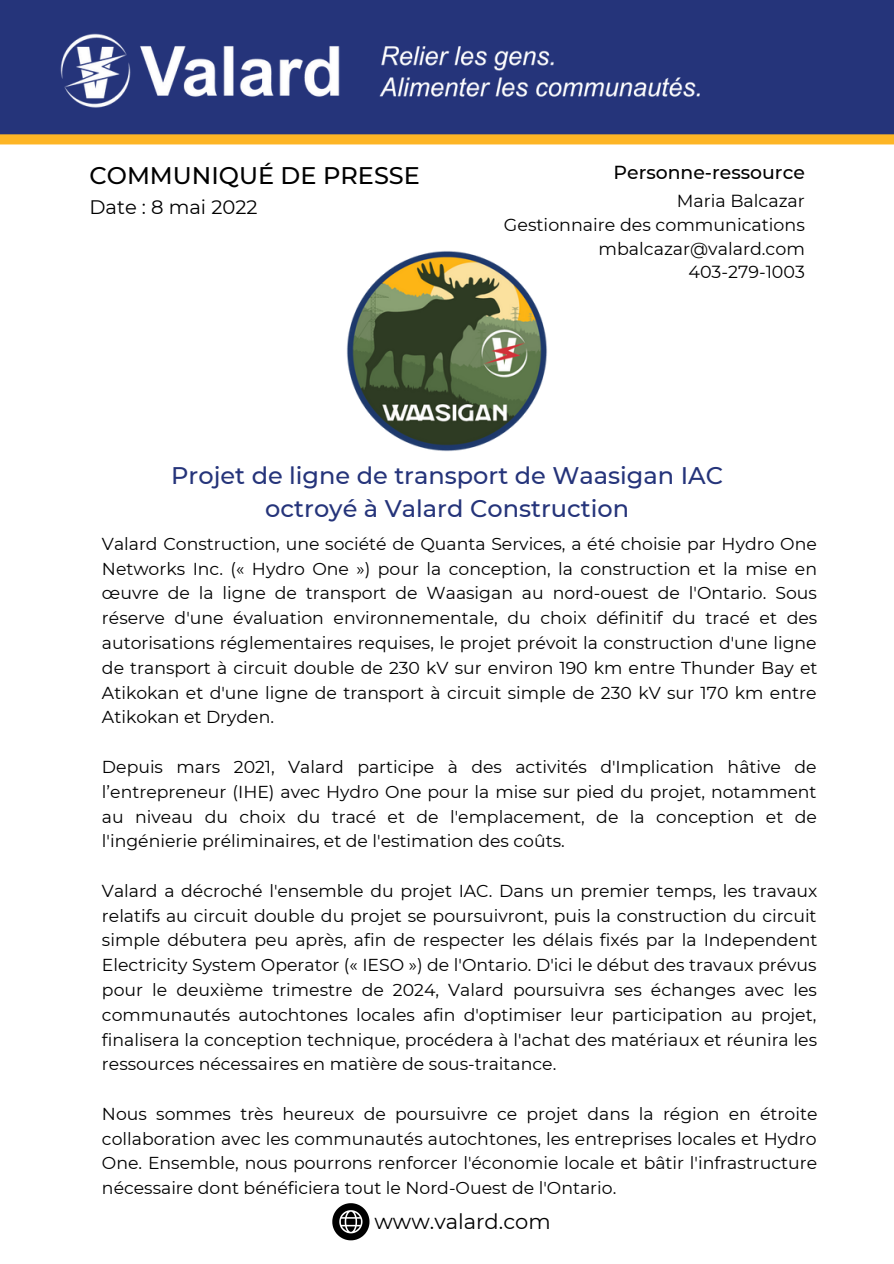
<style>
.page{position:relative;width:894px;height:1264px;background:#fff}
.page>*{position:absolute;margin:0;border:0;box-sizing:border-box;transform-origin:0 0}
.t1{font:500 24px "Montserrat";color:#25347a}
.t2{font:500 24px "Montserrat";color:#000}
.t3{font:21px "Montserrat";color:#000}
.t4{font:19.5px "Montserrat";color:#000}
.t5{font:500 18.75px "Montserrat";color:#000}
.t6{font:17.4px/23.7px "Montserrat";color:#000;text-align:right}
.t7{font:17.25px/24.8px "Montserrat";color:#000;text-align:justify}
</style>
<div class="page">
<div style="left:0;top:0;width:893px;height:134px;background:#25347a"></div>
<div style="left:0;top:134px;width:893px;height:10px;background:#fdb525"></div>
<img style="left:346px;top:251px;width:201px;height:200px">
<svg style="left:332px;top:1203px;width:37px;height:37px"></svg>
<img style="left:60px;top:33px;width:640px;height:75px">
<div style="left:346px;top:29px;width:28px;height:87px;background:#25347a"></div>
<p class="t2" style="left:89px;top:161px;width:332px">COMMUNIQUÉ DE PRESSE</p>
<p class="t4" style="left:89px;top:195px;width:169px">Date : 8 mai 2022</p>
<p class="t5" style="left:613px;top:161px;width:193px">Personne-ressource</p>
<p class="t6" style="left:676px;top:189px;width:130px">Maria Balcazar</p>
<p class="t6" style="left:504px;top:213px;width:302px">Gestionnaire des communications mbalcazar@valard.com</p>
<p class="t6" style="left:688px;top:260px;width:118px">403-279-1003</p>
<p class="t1" style="left:171px;top:460px;width:553px">Projet de ligne de transport de Waasigan IAC</p>
<p class="t1" style="left:265px;top:493px;width:365px">octroyé à Valard Construction</p>
<p class="t7" style="left:102px;top:531px;width:716px">Valard Construction, une société de Quanta Services, a été choisie par Hydro One Networks Inc. (« Hydro One ») pour la conception, la construction et la mise en œuvre de la ligne de transport de Waasigan au nord-ouest de l'Ontario. Sous réserve d'une évaluation environnementale, du choix définitif du tracé et des autorisations réglementaires requises, le projet prévoit la construction d'une ligne de transport à circuit double de 230 kV sur environ 190 km entre Thunder Bay et Atikokan et d'une ligne de transport à circuit simple de 230 kV sur 170 km entre Atikokan et Dryden.</p>
<p class="t7" style="left:102px;top:754px;width:716px">Depuis mars 2021, Valard participe à des activités d'Implication hâtive de l’entrepreneur (IHE) avec Hydro One pour la mise sur pied du projet, notamment au niveau du choix du tracé et de l'emplacement, de la conception et de l'ingénierie préliminaires, et de l'estimation des coûts.</p>
<p class="t7" style="left:102px;top:878px;width:716px">Valard a décroché l'ensemble du projet IAC. Dans un premier temps, les travaux relatifs au circuit double du projet se poursuivront, puis la construction du circuit simple débutera peu après, afin de respecter les délais fixés par la Independent Electricity System Operator (« IESO ») de l'Ontario. D'ici le début des travaux prévus pour le deuxième trimestre de 2024, Valard poursuivra ses échanges avec les communautés autochtones locales afin d'optimiser leur participation au projet, finalisera la conception technique, procédera à l'achat des matériaux et réunira les ressources nécessaires en matière de sous-traitance.</p>
<p class="t7" style="left:102px;top:1101px;width:716px">Nous sommes très heureux de poursuivre ce projet dans la région en étroite collaboration avec les communautés autochtones, les entreprises locales et Hydro One. Ensemble, nous pourrons renforcer l'économie locale et bâtir l'infrastructure nécessaire dont bénéficiera tout le Nord-Ouest de l'Ontario.</p>
<p class="t3" style="left:374px;top:1208px;width:178px">www.valard.com</p>
</div>
